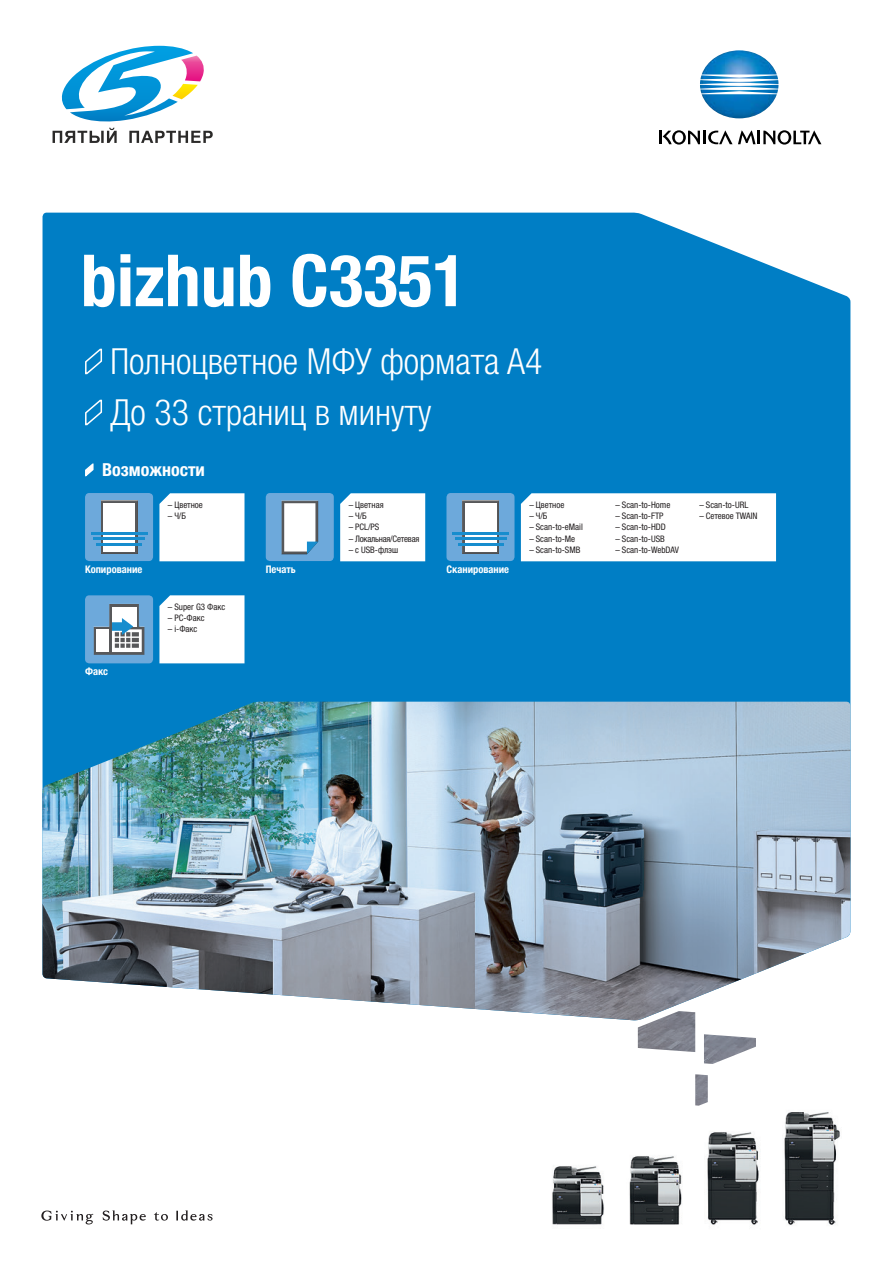
<style>
.page{position:relative;width:893px;height:1263px;background:#fff}
.page>*{position:absolute;margin:0;border:0;box-sizing:border-box;transform-origin:0 0}
.Bro_Title_HEAD_BoldC{font:700 condensed 72px "Helvetica Neue LTW1 G";color:#fff}
.Bro_Title_SUBLINE_Li{font:300 condensed 36px "Helvetica Neue LTW1 G";color:#fff}
.Bro_Inside_SUBHEAD_W{font:700 condensed 18px "Helvetica Neue LTW1 G";color:#fff}
.Bro_Inside_ICON_SUBL{font:700 condensed 10.5px "Helvetica Neue LTW1 G";color:#fff}
.Bro_Inside_WORKFLOW{font:condensed 9px "Helvetica Neue LTW1 G";color:#231f20}
.Bro_Inside_WORKFLOW-2{font:condensed 9px "Helvetica Neue LTW1 G";letter-spacing:-.02em;color:#231f20}
</style>
<div class="page">
<div style="left:43px;top:213px;width:807px;height:489px;background:#007ec5"></div>
<svg style="left:84px;top:348px;width:19px;height:28px"></svg>
<svg style="left:84px;top:399px;width:19px;height:28px"></svg>
<svg style="left:84px;top:461px;width:10px;height:17px"></svg>
<svg style="left:103px;top:1210px;width:43px;height:14px"></svg>
<svg style="left:176px;top:1210px;width:37px;height:10px"></svg>
<svg style="left:41px;top:1210px;width:52px;height:14px"></svg>
<svg style="left:154px;top:1212px;width:14px;height:9px"></svg>
<svg style="left:159px;top:493px;width:85px;height:68px"></svg>
<svg style="left:340px;top:493px;width:85px;height:68px"></svg>
<svg style="left:159px;top:595px;width:85px;height:68px"></svg>
<div style="left:446px;top:493px;width:68px;height:68px;background:#6da9db;border-radius:4px"></div>
<div style="left:461px;top:500px;width:39px;height:55px;background:linear-gradient(to right,#57585b,#57585b)"></div>
<div style="left:465px;top:503px;width:31px;height:48px;background:#fff"></div>
<hr style="left:458px;top:543px;width:45px;height:3px;background:#178dce">
<hr style="left:455px;top:537px;width:51px;height:3px;background:#178dce">
<hr style="left:452px;top:532px;width:57px;height:2px;background:#178dce">
<svg style="left:521px;top:493px;width:255px;height:68px"></svg>
<img style="left:43px;top:702px;width:807px;height:404px">
<img style="left:784px;top:1112px;width:56px;height:113px">
<img style="left:707px;top:1132px;width:52px;height:93px">
<img style="left:629px;top:1156px;width:53px;height:69px">
<img style="left:552px;top:1166px;width:52px;height:59px">
<div style="left:266px;top:493px;width:68px;height:68px;background:#6da9db;border-radius:4px"></div>
<svg style="left:281px;top:501px;width:38px;height:54px"></svg>
<svg style="left:281px;top:500px;width:37px;height:54px;background:#ced6db"></svg>
<div style="left:85px;top:595px;width:68px;height:68px;background:#6da9db;border-radius:4px"></div>
<svg style="left:93px;top:626px;width:1px;height:29px"></svg>
<svg style="left:94px;top:604px;width:51px;height:51px"></svg>
<div style="left:85px;top:493px;width:68px;height:68px;background:#6da9db;border-radius:4px"></div>
<div style="left:100px;top:500px;width:38px;height:55px;background:linear-gradient(to right,#57585b,#57585b)"></div>
<div style="left:103px;top:503px;width:32px;height:48px;background:#fff"></div>
<hr style="left:96px;top:543px;width:46px;height:3px;background:#178dce">
<hr style="left:94px;top:537px;width:51px;height:3px;background:#178dce">
<hr style="left:91px;top:532px;width:56px;height:2px;background:#178dce">
<img style="left:700px;top:50px;width:78px;height:68px">
<svg style="left:659px;top:130px;width:162px;height:15px"></svg>
<svg style="left:53px;top:128px;width:160px;height:15px"></svg>
<svg style="left:61px;top:46px;width:143px;height:76px"></svg>
<p class="Bro_Title_HEAD_BoldC" style="left:81px;top:237px;width:388px">bizhub C3351</p>
<p class="Bro_Title_SUBLINE_Li" style="left:111px;top:340px;width:433px">Полноцветное МФУ формата А4</p>
<p class="Bro_Title_SUBLINE_Li" style="left:111px;top:391px;width:322px">До 33 страниц в минуту</p>
<p class="Bro_Inside_SUBHEAD_W" style="left:102px;top:459px;width:104px">Возможности</p>
<p class="Bro_Inside_ICON_SUBL" style="left:85px;top:563px;width:59px">Копирование</p>
<p class="Bro_Inside_ICON_SUBL" style="left:85px;top:665px;width:25px">Факс</p>
<p class="Bro_Inside_WORKFLOW" style="left:168px;top:500px;width:37px">– Цветное</p>
<p class="Bro_Inside_WORKFLOW" style="left:168px;top:511px;width:20px">– Ч/Б</p>
<p class="Bro_Inside_WORKFLOW" style="left:168px;top:602px;width:59px">– Super G3 Факс</p>
<p class="Bro_Inside_WORKFLOW" style="left:168px;top:613px;width:38px">– PC-Факс</p>
<p class="Bro_Inside_WORKFLOW" style="left:168px;top:624px;width:31px">– i-Факс</p>
<p class="Bro_Inside_ICON_SUBL" style="left:266px;top:563px;width:32px">Печать</p>
<p class="Bro_Inside_WORKFLOW" style="left:349px;top:500px;width:36px">– Цветная</p>
<p class="Bro_Inside_WORKFLOW" style="left:349px;top:511px;width:20px">– Ч/Б</p>
<p class="Bro_Inside_WORKFLOW" style="left:349px;top:522px;width:32px">– PCL/PS</p>
<p class="Bro_Inside_WORKFLOW-2" style="left:349px;top:533px;width:72px">– Локальная/Сетевая</p>
<p class="Bro_Inside_WORKFLOW" style="left:349px;top:544px;width:51px">– с USB-флэш</p>
<p class="Bro_Inside_ICON_SUBL" style="left:446px;top:563px;width:64px">Сканирование</p>
<p class="Bro_Inside_WORKFLOW" style="left:529px;top:500px;width:37px">– Цветное</p>
<p class="Bro_Inside_WORKFLOW" style="left:529px;top:511px;width:20px">– Ч/Б</p>
<p class="Bro_Inside_WORKFLOW" style="left:529px;top:522px;width:55px">– Scan-to-eMail</p>
<p class="Bro_Inside_WORKFLOW" style="left:529px;top:533px;width:47px">– Scan-to-Me</p>
<p class="Bro_Inside_WORKFLOW" style="left:529px;top:544px;width:53px">– Scan-to-SMB</p>
<p class="Bro_Inside_WORKFLOW" style="left:615px;top:500px;width:56px">– Scan-to-Home</p>
<p class="Bro_Inside_WORKFLOW" style="left:615px;top:511px;width:50px">– Scan-to-FTP</p>
<p class="Bro_Inside_WORKFLOW" style="left:615px;top:522px;width:52px">– Scan-to-HDD</p>
<p class="Bro_Inside_WORKFLOW" style="left:615px;top:533px;width:51px">– Scan-to-USB</p>
<p class="Bro_Inside_WORKFLOW" style="left:615px;top:544px;width:65px">– Scan-to-WebDAV</p>
<p class="Bro_Inside_WORKFLOW" style="left:699px;top:500px;width:50px">– Scan-to-URL</p>
<p class="Bro_Inside_WORKFLOW" style="left:699px;top:511px;width:60px">– Сетевое TWAIN</p>
</div>
